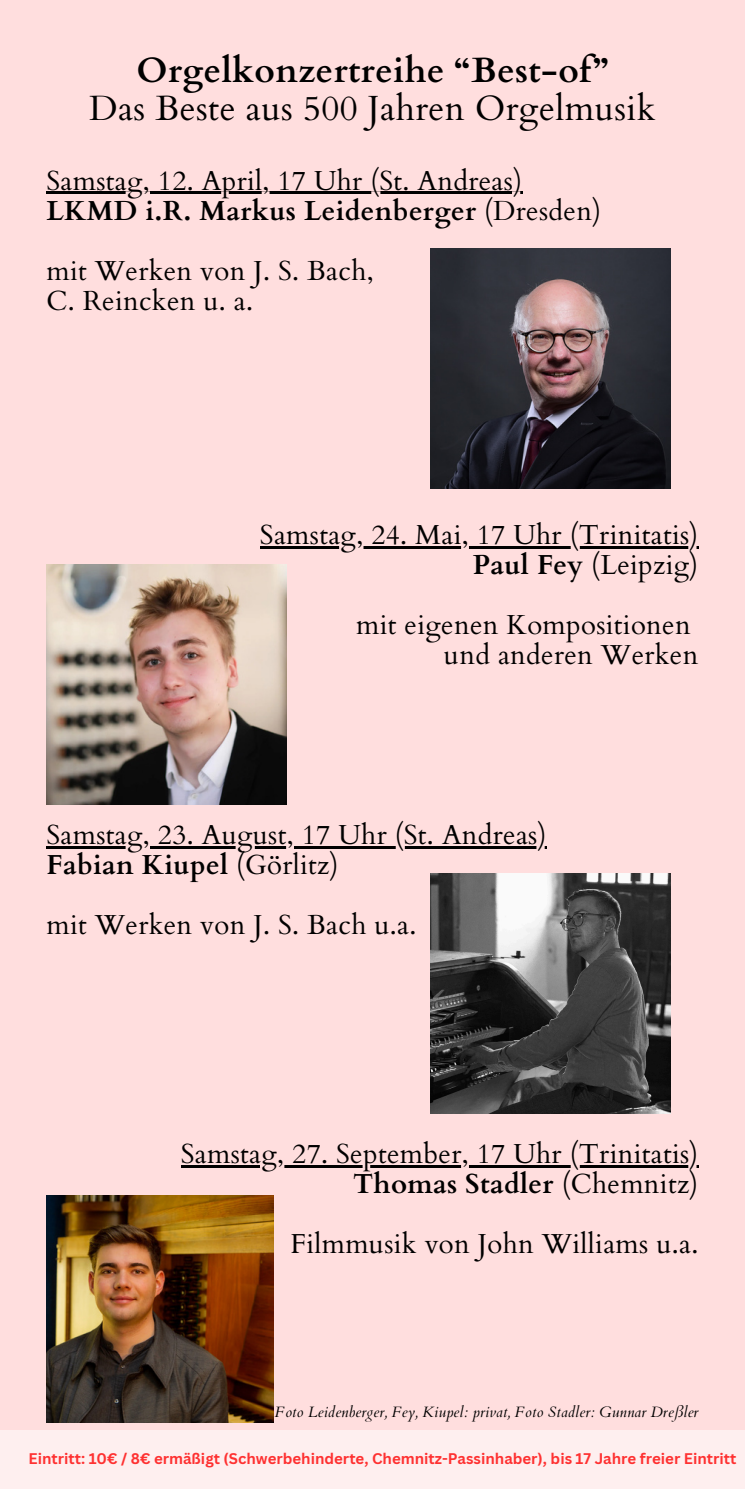
<style>
.page{position:relative;width:745px;height:1489px;background:#fff}
.page>*{position:absolute;margin:0;border:0;box-sizing:border-box;transform-origin:0 0}
.t1{font:35px/38.2px "Cardo";letter-spacing:.01em;color:#000;text-align:center}
.t2{font:27.5px/30px "Cardo";letter-spacing:.01em;color:#000}
.t3{font:700 15px "Canva Sans";color:#ff3131}
.t4{font:italic 15px "Cardo";letter-spacing:.01em;color:#000}
.s1{font-weight:700}
</style>
<div class="page">
<div style="left:0;top:0;width:744px;height:1489px;background:#ffdede"></div>
<div style="left:0;top:1430px;width:744px;height:58px;background:#feefef"></div>
<hr style="left:46px;top:192px;width:476px;height:2px;background:#000">
<hr style="left:260px;top:546px;width:438px;height:2px;background:#000">
<hr style="left:46px;top:846px;width:500px;height:2px;background:#000">
<hr style="left:181px;top:1165px;width:517px;height:2px;background:#000">
<img style="left:430px;top:248px;width:240px;height:240px">
<img style="left:430px;top:873px;width:240px;height:240px">
<img style="left:46px;top:564px;width:240px;height:240px">
<img style="left:46px;top:1195px;width:227px;height:227px">
<h2 class="t1" style="left:89px;top:51px;width:567px"><span class="s1">Orgelkonzertreihe “Best-of”<br></span>Das Beste aus 500 Jahren Orgelmusik</h2>
<h2 class="t2" style="left:46px;top:166px;width:556px">Samstag, 12. April, 17 Uhr (St. Andreas)<br><span class="s1">LKMD i.R. Markus Leidenberger</span> (Dresden)</h2>
<h2 class="t2" style="left:46px;top:256px;width:329px">mit Werken von J. S. Bach,<br>C. Reincken u. a.</h2>
<h2 class="t2" style="left:260px;top:520px;width:440px;text-align:right">Samstag, 24. Mai, 17 Uhr (Trinitatis)<br><span class="s1">Paul Fey</span> (Leipzig)</h2>
<h2 class="t2" style="left:356px;top:610px;width:343px;text-align:right">mit eigenen Kompositionen und anderen Werken</h2>
<h2 class="t2" style="left:46px;top:820px;width:501px">Samstag, 23. August, 17 Uhr (St. Andreas)<br><span class="s1">Fabian Kiupel</span> (Görlitz)</h2>
<h2 class="t2" style="left:46px;top:910px;width:371px">mit Werken von J. S. Bach u.a.</h2>
<h2 class="t2" style="left:181px;top:1139px;width:519px;text-align:right">Samstag, 27. September, 17 Uhr (Trinitatis)<br><span class="s1">Thomas Stadler</span> (Chemnitz)</h2>
<p class="t2" style="left:290px;top:1229px;width:409px">Filmmusik von John Williams u.a.</p>
<p class="t4" style="left:275px;top:1402px;width:425px">Foto Leidenberger, Fey, Kiupel: privat, Foto Stadler: Gunnar Dreßler</p>
<h1 class="t3" style="left:29px;top:1448px;width:709px">Eintritt: 10€ / 8€ ermäßigt (Schwerbehinderte, Chemnitz-Passinhaber), bis 17 Jahre freier Eintritt</h1>
</div>
